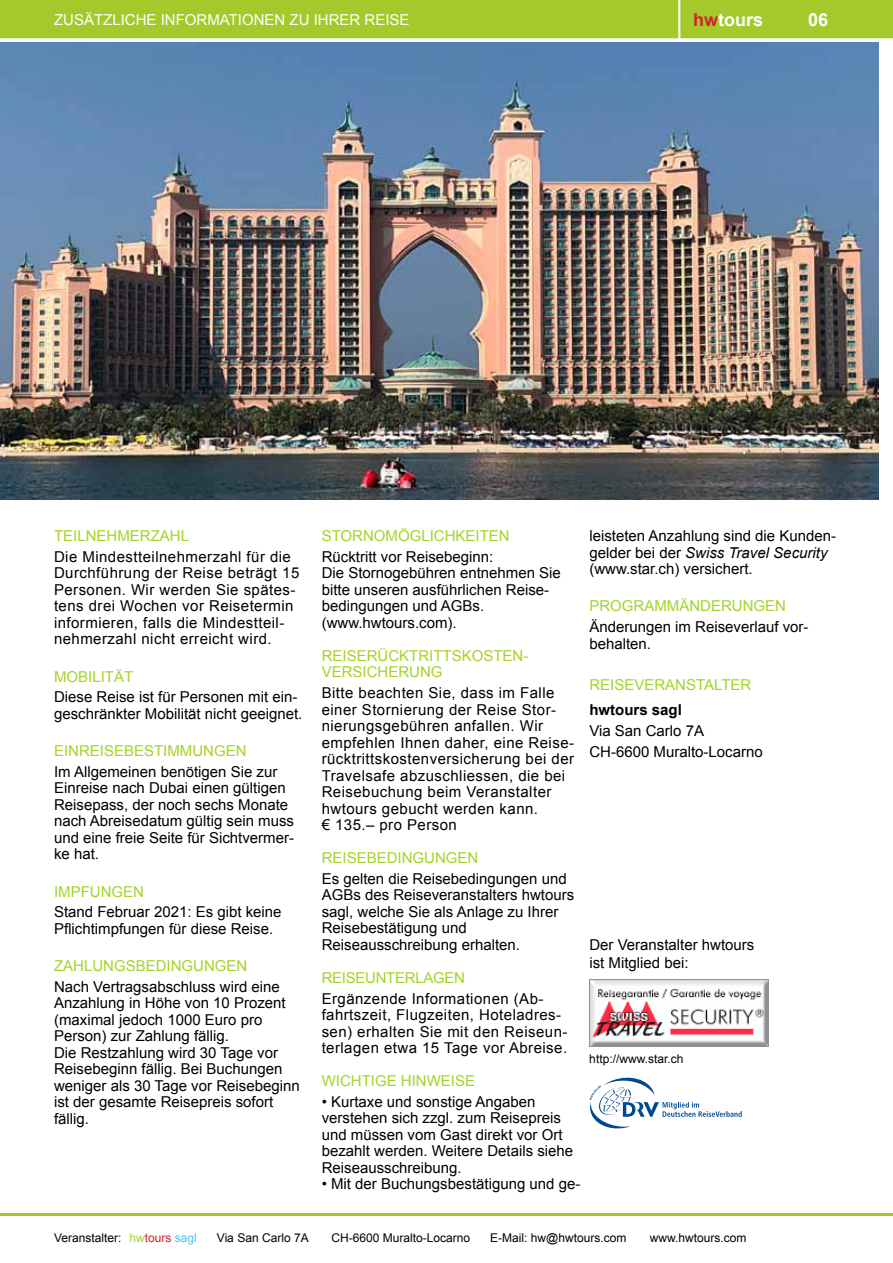
<style>
.page{position:relative;width:893px;height:1263px;background:#fff}
.page>*{position:absolute;margin:0;border:0;box-sizing:border-box;transform-origin:0 0}
.t1{font:700 18px "Arial";color:#fff}
.t2{font:15px/16.5px "Arial";color:#000}
.t3{font:15px/16.5px "Arial";letter-spacing:.03em;color:#000}
.t4{font:15px "Arial";color:#a4d327}
.t5{font:15px "Arial";color:#fff}
.t6{font:700 15px "Arial";color:#000}
.t7{font:12px "Arial";color:#000}
.s1{color:#d2232a}
.s2{font-style:italic}
.s3{color:#a4d327}
.s4{color:#49c8f5}
</style>
<div class="page">
<div style="left:0;top:0;width:893px;height:38px;background:#a3c92b"></div>
<hr style="left:0;top:1213px;width:893px;height:2px;background:#a3c92b">
<img style="left:0;top:43px;width:878px;height:456px">
<img style="left:589px;top:979px;width:180px;height:68px">
<svg style="left:589px;top:1077px;width:153px;height:52px"></svg>
<p class="t5" style="left:54px;top:10px;width:50px">Zusätzliche</p>
<p class="t5" style="left:161px;top:10px;width:46px">Informati</p>
<p class="t5" style="left:242px;top:10px;width:23px">onen</p>
<p class="t5" style="left:290px;top:10px;width:40px">zu Ihrer</p>
<p class="t5" style="left:365px;top:10px;width:20px">Reise</p>
<p class="t1" style="left:693px;top:8px;width:72px"><span class="s1">hw</span>tours</p>
<p class="t1" style="left:808px;top:8px;width:22px">06</p>
<p class="t4" style="left:54px;top:526px;width:20px">Teilnehmerzahl</p>
<p class="t3" style="left:54px;top:549px;width:247px">Die Mindestteilnehmerzahl für die Durchführung der Reise beträgt 15<br>Personen. Wir werden Sie spätes&shy;tens drei Wochen vor Reisetermin informieren, falls die Mindestteil&shy;nehmerzahl nicht erreicht wird.</p>
<p class="t4" style="left:54px;top:667px;width:33px">Mobilit</p>
<p class="t4" style="left:114px;top:667px;width:16px">ät</p>
<p class="t2" style="left:54px;top:689px;width:250px">Diese Reise ist für Personen mit ein&shy;geschränkter Mobilität nicht geeignet.</p>
<p class="t4" style="left:54px;top:741px;width:21px">Einreisebestimmungen</p>
<p class="t2" style="left:54px;top:764px;width:242px">Im Allgemeinen benötigen Sie zur<br>Einreise nach Dubai einen gültigen<br>Reisepass, der noch sechs Monate nach Abreisedatum gültig sein muss und eine freie Seite für Sichtvermer&shy;ke hat.</p>
<p class="t4" style="left:54px;top:882px;width:91px">IMPFUNGEN</p>
<p class="t2" style="left:54px;top:904px;width:229px">Stand Februar 2021: Es gibt keine<br>Pflichtimpfungen für diese Reise.</p>
<p class="t4" style="left:54px;top:956px;width:21px">Zahlungsbedingungen</p>
<p class="t2" style="left:54px;top:978px;width:247px">Nach Vertragsabschluss wird eine<br>Anzahlung in Höhe von 10 Prozent (maximal jedoch 1000 Euro pro<br>Person) zur Zahlung fällig.<br>Die Restzahlung wird 30 Tage vor<br>Reisebeginn fällig. Bei Buchungen weniger als 30 Tage vor Reisebeginn ist der gesamte Reisepreis sofort fällig.</p>
<p class="t4" style="left:322px;top:526px;width:98px">Stornomöglichkeiten</p>
<p class="t2" style="left:322px;top:548px;width:241px">Rücktritt vor Reisebeginn:<br>Die Stornogebühren entnehmen Sie bitte unseren ausführlichen Reise&shy;bedingungen und AGBs. (www.hwtours.com).</p>
<p class="t4" style="left:322px;top:646px;width:22px">Reiserücktrittsk</p>
<p class="t4" style="left:472px;top:646px;width:23px">osten</p>
<p class="t4" style="left:523px;top:646px;width:6px">-</p>
<p class="t4" style="left:322px;top:662px;width:11px">versicherung</p>
<p class="t3" style="left:322px;top:685px;width:254px">Bitte beachten Sie, dass im Falle einer Stornierung der Reise Stor&shy;nierungsgebühren anfallen. Wir empfehlen Ihnen daher, eine Reise&shy;rücktrittskostenversicherung bei der<br>Travelsafe abzuschliessen, die bei<br>Reisebuchung beim Veranstalter hwtours gebucht werden kann.<br>€ 135.– pro Person</p>
<p class="t4" style="left:322px;top:848px;width:158px">REISEBEDINGUNGEN</p>
<p class="t2" style="left:322px;top:870px;width:254px">Es gelten die Reisebedingungen und<br>AGBs des Reiseveranstalters hwtours sagl, welche Sie als Anlage zu Ihrer<br>Reisebestätigung und<br>Reiseausschreibung erhalten.</p>
<p class="t4" style="left:322px;top:968px;width:21px">Reiseunterlagen</p>
<p class="t3" style="left:322px;top:990px;width:247px">Ergänzende Informationen (Ab&shy;fahrtszeit, Flugzeiten, Hoteladres&shy;sen) erhalten Sie mit den Reiseun&shy;terlagen etwa 15 Tage vor Abreise.</p>
<p class="t4" style="left:322px;top:1071px;width:24px">Wichtige</p>
<p class="t4" style="left:401px;top:1071px;width:21px">Hinweise</p>
<p class="t2" style="left:322px;top:1093px;width:253px">• Kurtaxe und sonstige Angaben verstehen sich zzgl. zum Reisepreis und müssen vom Gast direkt vor Ort bezahlt werden. Weitere Details siehe<br>Reiseausschreibung.</p>
<p class="t2" style="left:322px;top:1176px;width:260px">• Mit der Buchungsbestätigung und ge-</p>
<p class="t2" style="left:589px;top:528px;width:248px">leisteten Anzahlung sind die Kunden&shy;gelder bei der <span class="s2">Swiss Travel Security </span>(www.star.ch) versichert.</p>
<p class="t4" style="left:589px;top:596px;width:45px">Programm</p>
<p class="t4" style="left:679px;top:596px;width:22px">änderungen</p>
<p class="t2" style="left:589px;top:619px;width:221px">Änderungen im Reiseverlauf vor&shy;behalten.</p>
<p class="t4" style="left:589px;top:675px;width:22px">Reiseveranstalter</p>
<p class="t6" style="left:589px;top:700px;width:94px">hwtours sagl</p>
<p class="t2" style="left:589px;top:720px;width:175px;line-height:20.7px">Via San Carlo 7A<br>CH-6600 Muralto-Locarno</p>
<p class="t2" style="left:589px;top:936px;width:167px;line-height:18px">Der Veranstalter hwtours ist Mitglied bei:</p>
<p class="t7" style="left:589px;top:1050px;width:96px">http://www.star.ch</p>
<p class="t7" style="left:54px;top:1230px;width:144px">Veranstalter: <span class="s3">hw</span><span class="s1">tours</span> <span class="s4">sagl</span></p>
<p class="t7" style="left:217px;top:1230px;width:93px">Via San Carlo 7A</p>
<p class="t7" style="left:331px;top:1230px;width:140px">CH-6600 Muralto-Locarno</p>
<p class="t7" style="left:490px;top:1230px;width:138px">E-Mail: hw@hwtours.com</p>
<p class="t7" style="left:650px;top:1230px;width:98px">www.hwtours.com</p>
</div>
